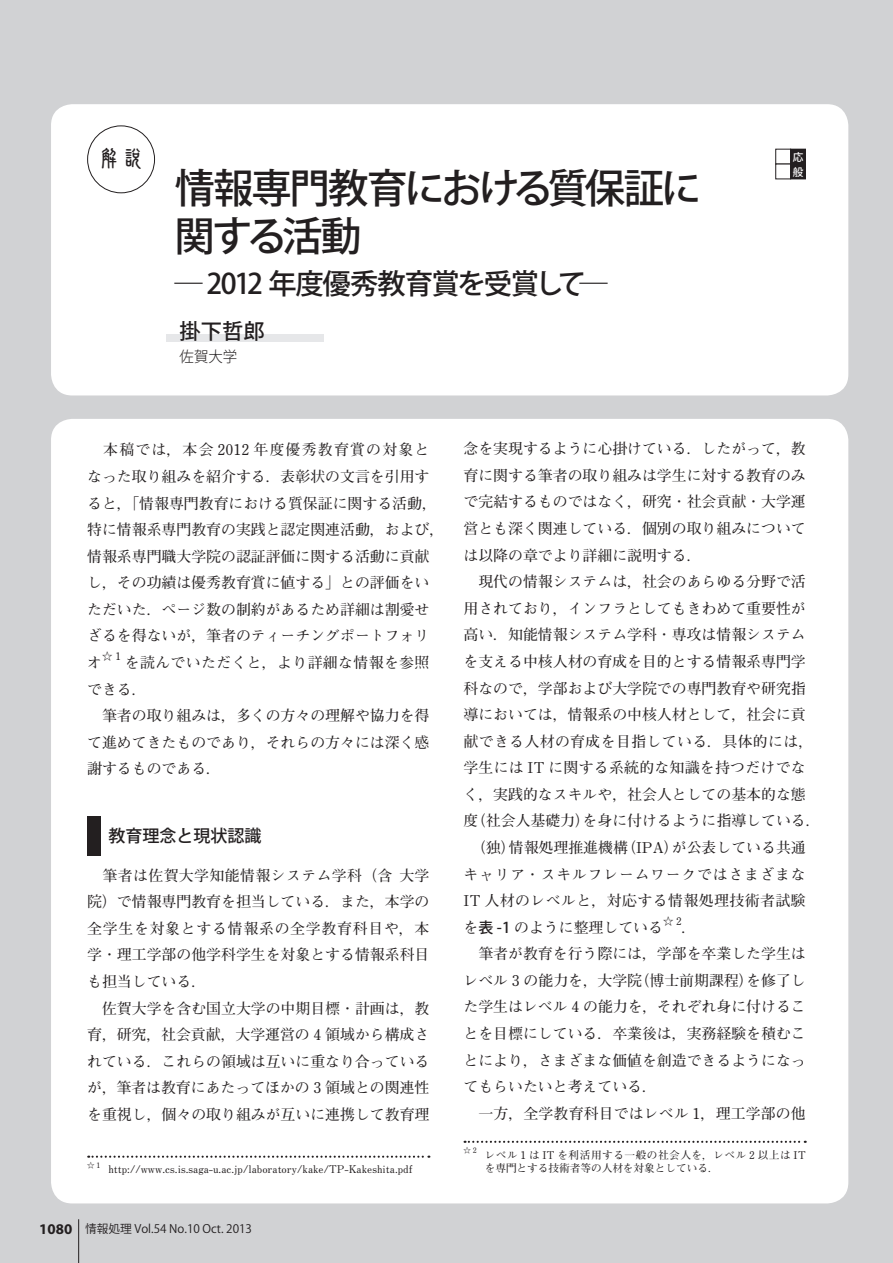
<style>
.page{position:relative;width:893px;height:1263px;background:#d1d2d4}
.page>*{position:absolute;margin:0;border:0;box-sizing:border-box;transform-origin:0 0}
.t1{font:500 40.35px/47.8px "Koz Go Pro";letter-spacing:-.07em;color:#231f20}
.t2{font:500 28.35px "Koz Go Pro";letter-spacing:-.055em;color:#231f20}
.t3{font:24px "DF Shin Ten Std W7";color:#231f20}
.t4{font:500 21.3px "Koz Go Pro";color:#231f20}
.t5{font:500 16.95px "Koz Go Pro";color:#231f20}
.t6{font:700 14.85px/26.5px "Futo Min A101 Pro";color:#231f20}
.t7{font:300 14.85px "Koz Go Pro";color:#231f20}
.t8{font:11.7px "Koz Go Pro";color:#231f20}
.t9{font:700 10.65px/13.8px "Futo Min A101 Pro";color:#231f20}
.t10{font:500 10.65px/14.9px "Koz Go Pro";color:#fff}
.t11{font:700 10.35px "Futo Min A101 Pro";color:#231f20}
.t12{font:700 7.5px "Futo Min A101 Pro";color:#231f20}
.s1{font-family:"Myriad Pro";font-weight:700;font-size:14.85px}
.s2{font-family:"Koz Go Pro";font-weight:500}
</style>
<div class="page">
<hr style="left:78px;top:1219px;width:1px;height:44px;background:#231f20">
<div style="left:51px;top:419px;width:797px;height:784px;background:#fff;border-radius:21px"></div>
<div style="left:51px;top:104px;width:797px;height:291px;background:#fff;border-radius:21px"></div>
<div style="left:166px;top:334px;width:157px;height:8px;background:#e6e7e9"></div>
<div style="left:87px;top:125px;width:68px;height:68px;border:1px solid #231f20;border-radius:50%"></div>
<div style="left:87px;top:816px;width:14px;height:40px;background:#231f20"></div>
<svg style="left:88px;top:1155px;width:341px;height:3px"></svg>
<svg style="left:465px;top:1141px;width:341px;height:2px"></svg>
<div style="left:775px;top:149px;width:16px;height:15px;border:1px solid #231f20"></div>
<div style="left:775px;top:164px;width:16px;height:15px;border:1px solid #231f20"></div>
<div style="left:791px;top:149px;width:14px;height:15px;background:#231f20"></div>
<div style="left:790px;top:149px;width:16px;height:15px;border:1px solid #231f20"></div>
<div style="left:791px;top:164px;width:14px;height:15px;background:#231f20"></div>
<div style="left:790px;top:164px;width:16px;height:15px;border:1px solid #231f20"></div>
<h3 class="t3" style="left:97px;top:145px;width:49px">解説</h3>
<h1 class="t1" style="left:174px;top:166px;width:529px">情報専門教育における質保証に関する活動</h1>
<h2 class="t2" style="left:174px;top:265px;width:435px">─ 2012 年度優秀教育賞を受賞して─</h2>
<h3 class="t4" style="left:180px;top:317px;width:87px">掛下哲郎</h3>
<p class="t7" style="left:180px;top:347px;width:59px">佐賀大学</p>
<p class="t10" style="left:778px;top:150px;width:27px">基応専般</p>
<p class="t6" style="left:87px;top:435px;width:359px">　本稿では，本会 2012 年度優秀教育賞の対象となった取り組みを紹介する．表彰状の文言を引用すると，「情報専門教育における質保証に関する活動，特に情報系専門教育の実践と認定関連活動，および，情報系専門職大学院の認証評価に関する活動に貢献し，その功績は優秀教育賞に値する」との評価をいただいた．ページ数の制約があるため詳細は割愛せざるを得ないが，筆者のティーチングポートフォリオ</p>
<p class="t11" style="left:102px;top:648px;width:20px">☆ 1</p>
<p class="t6" style="left:87px;top:647px;width:344px;text-indent:38px">を読んでいただくと，より詳細な情報を参照できる．<br>　筆者の取り組みは，多くの方々の理解や協力を得て進めてきたものであり，それらの方々には深く感謝するものである．</p>
<p class="t5" style="left:108px;top:825px;width:155px">教育理念と現状認識</p>
<p class="t6" style="left:87px;top:860px;width:344px">　筆者は佐賀大学知能情報システム学科（含 大学院）で情報専門教育を担当している．また，本学の全学生を対象とする情報系の全学教育科目や，本学・理工学部の他学科学生を対象とする情報系科目も担当している．<br>　佐賀大学を含む国立大学の中期目標・計画は，教育，研究，社会貢献，大学運営の 4 領域から構成されている．これらの領域は互いに重なり合っているが，筆者は教育にあたってほかの 3 領域との関連性を重視し，個々の取り組みが互いに連携して教育理</p>
<p class="t12" style="left:87px;top:1159px;width:15px">☆ 1</p>
<p class="t9" style="left:108px;top:1161px;width:306px">http://www.cs.is.saga-u.ac.jp/laboratory/kake/TP-Kakeshita.pdf</p>
<p class="t8" style="left:39px;top:1221px;width:214px"><span class="s1">1080</span> 情報処理 Vol.54 No.10 Oct. 2013</p>
<p class="t6" style="left:463px;top:434px;width:359px">念を実現するように心掛けている．したがって，教育に関する筆者の取り組みは学生に対する教育のみで完結するものではなく，研究・社会貢献・大学運営とも深く関連している．個別の取り組みについては以降の章でより詳細に説明する．<br>　現代の情報システムは，社会のあらゆる分野で活用されており，インフラとしてもきわめて重要性が高い．知能情報システム学科・専攻は情報システムを支える中核人材の育成を目的とする情報系専門学科なので，学部および大学院での専門教育や研究指導においては，情報系の中核人材として，社会に貢献できる人材の育成を目指している．具体的には，学生には IT に関する系統的な知識を持つだけでなく，実践的なスキルや，社会人としての基本的な態度（社会人基礎力）を身に付けるように指導している．　（独）情報処理推進機構（IPA）が公表している共通キャリア・スキルフレームワークではさまざまな<br>IT 人材のレベルと，対応する情報処理技術者試験を<span class="s2">表 -1</span> のように整理している</p>
<p class="t11" style="left:663px;top:913px;width:20px">☆ 2</p>
<p class="t6" style="left:463px;top:912px;width:344px;text-indent:218px">．<br>　筆者が教育を行う際には，学部を卒業した学生はレベル 3 の能力を，大学院（博士前期課程）を修了した学生はレベル 4 の能力を，それぞれ身に付けることを目標にしている．卒業後は，実務経験を積むことにより，さまざまな価値を創造できるようになってもらいたいと考えている．<br>　一方，全学教育科目ではレベル 1，理工学部の他</p>
<p class="t12" style="left:463px;top:1144px;width:15px">☆2</p>
<p class="t9" style="left:485px;top:1146px;width:322px">レベル 1 は IT を利活用する一般の社会人を，レベル 2 以上は ITを専門とする技術者等の人材を対象としている．</p>
</div>
